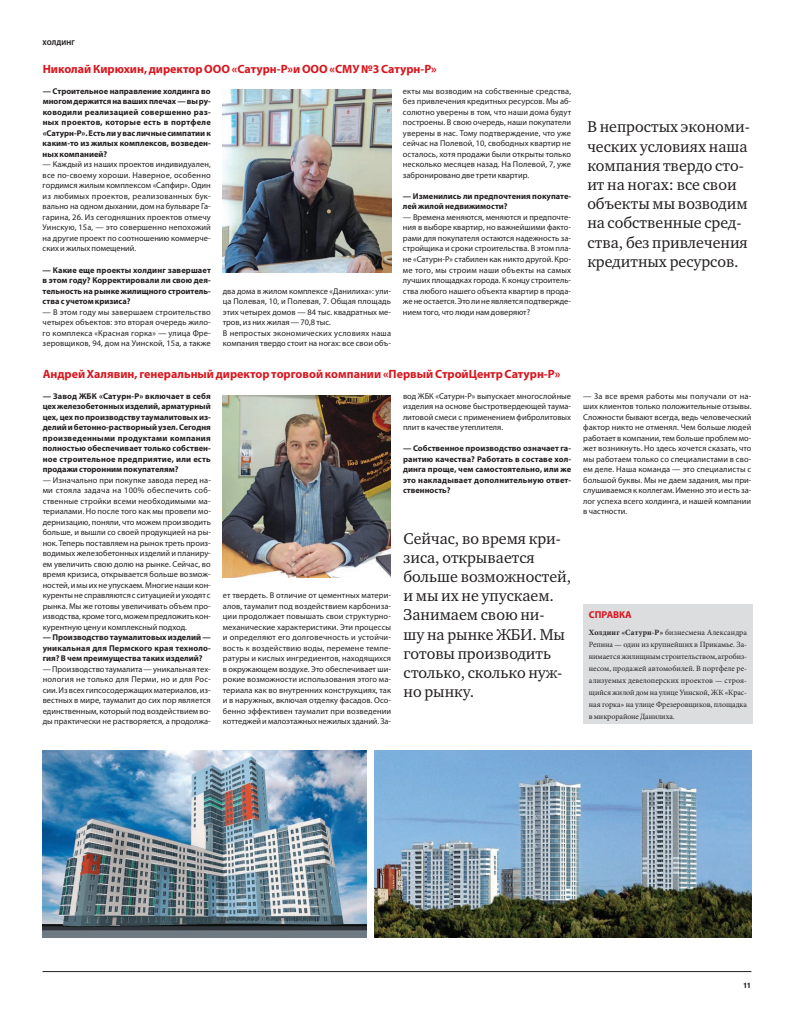
<style>
.page{position:relative;width:808px;height:1021px;background:#fff}
.page>*{position:absolute;margin:0;border:0;box-sizing:border-box;transform-origin:0 0}
.t1{font:16px/19.2px "Charter ITC";color:#231f20}
.t2{font:700 12px "Myriad Pro";color:#d7171f}
.t3{font:700 10px "Myriad Pro";letter-spacing:-.005em;color:#d7171f}
.t4{font:8.4px/10.5px "Myriad Pro";color:#231f20;text-align:justify}
.t5{font:700 8.4px/10.5px "Myriad Pro";letter-spacing:.005em;color:#231f20;text-align:justify}
.t6{font:8px/11.9px "Minion Pro";letter-spacing:-.01em;color:#231f20;text-align:justify}
.t7{font:900 7.5px "Helios Cond";color:#231f20}
.t8{font:700 7px "Myriad Pro";color:#231f20}
.s1{font-weight:700}
</style>
<div class="page">
<hr style="left:43px;top:971px;width:708px;height:1px;background:#231f20">
<img style="left:223px;top:90px;width:169px;height:182px">
<img style="left:223px;top:395px;width:168px;height:182px">
<img style="left:43px;top:750px;width:323px;height:187px">
<img style="left:375px;top:750px;width:376px;height:187px">
<div style="left:583px;top:604px;width:170px;height:120px;background:#dcdddf"></div>
<p class="t8" style="left:43px;top:38px;width:20px">холдин</p>
<p class="t8" style="left:71px;top:38px;width:5px">г</p>
<h2 class="t2" style="left:43px;top:61px;width:396px">Николай Кирюхин, директор ООО «Сатурн-Р»и ООО «СМУ №3 Сатурн-Р»</h2>
<p class="t5" style="left:43px;top:86px;width:170px">— Строительное направление холдинга во многом держится на ваших плечах — вы ру&shy;ководили реализацией совершенно раз&shy;ных проектов, которые есть в портфеле «Сатурн-Р». Есть ли у вас личные симпатии к каким-то из жилых комплексов, возведен&shy;ных компанией?</p>
<p class="t4" style="left:43px;top:159px;width:170px">— Каждый из наших проектов индивидуален, все по-своему хороши. Наверное, особенно гордимся жилым комплексом «Сапфир». Один из любимых проектов, реализованных бук&shy;вально на одном дыхании, дом на бульваре Га&shy;гарина, 26. Из сегодняшних проектов отмечу Уинскую, 15а, — это совершенно непохожий на другие проект по соотношению коммерче&shy;ских и жилых помещений.</p>
<p class="t5" style="left:43px;top:264px;width:170px">— Какие еще проекты холдинг завершает в этом году? Корректировали ли свою дея&shy;тельность на рынке жилищного строитель&shy;ства с учетом кризиса?</p>
<p class="t4" style="left:43px;top:306px;width:170px">— В этом году мы завершаем строительство четырех объектов: это вторая очередь жило&shy;го комплекса «Красная горка» — улица Фре&shy;зеровщиков, 94, дом на Уинской, 15а, а также</p>
<p class="t4" style="left:403px;top:86px;width:170px">екты мы возводим на собственные средства, без привлечения кредитных ресурсов. Мы аб&shy;солютно уверены в том, что наши дома будут построены. В свою очередь, наши покупатели уверены в нас. Тому подтверждение, что уже сейчас на Полевой, 10, свободных квартир не осталось, хотя продажи были открыты только несколько месяцев назад. На Полевой, 7, уже забронировано две трети квартир.</p>
<p class="t5" style="left:403px;top:191px;width:170px">— Изменились ли предпочтения покупате&shy;лей жилой недвижимости?</p>
<p class="t4" style="left:403px;top:212px;width:170px">— Времена меняются, меняются и предпочте&shy;ния в выборе квартир, но важнейшими факто&shy;рами для покупателя остаются надежность за&shy;стройщика и сроки строительства. В этом пла&shy;не «Сатурн-Р» стабилен как никто другой. Кро&shy;ме того, мы строим наши объекты на самых лучших площадках города. К концу строитель&shy;ства любого нашего объекта квартир в прода&shy;же не остается. Это ли не является подтвержде&shy;нием того, что люди нам доверяют?</p>
<p class="t4" style="left:223px;top:285px;width:170px;text-align:left">два дома в жилом комплексе «Данилиха»: ули&shy;ца Полевая, 10, и Полевая, 7. Общая площадь этих четырех домов — 84 тыс. квадратных ме&shy;тров, из них жилая — 70,8 тыс.<br>В непростых экономических условиях наша компания твердо стоит на ногах: все свои объ-</p>
<h2 class="t2" style="left:43px;top:365px;width:519px">Андрей Халявин, генеральный директор торговой компании «Первый СтройЦентр Сатурн-Р»</h2>
<p class="t5" style="left:43px;top:390px;width:170px">— Завод ЖБ К «Сатурн-Р» включает в себя цех железобетонных изделий, арматурный цех, цех по производству таумалитовых из&shy;делий и бетонно-растворный узел. Сегодня произведенными продуктами компания полностью обеспечивает только собствен&shy;ное строительное предприятие, или есть продажи сторонним покупателям?</p>
<p class="t4" style="left:43px;top:474px;width:170px">— Изначально при покупке завода перед на&shy;ми стояла задача на 100% обеспечить соб&shy;ственные стройки всеми необходимыми ма&shy;териалами. Но после того как мы провели мо&shy;дернизацию, поняли, что можем производить больше, и вышли со своей продукцией на ры&shy;нок. Теперь поставляем на рынок треть произ&shy;водимых железобетонных изделий и планиру&shy;ем увеличить свою долю на рынке. Сейчас, во время кризиса, открывается больше возмож&shy;ностей, и мы их не упускаем. Многие наши кон&shy;куренты не справляются с ситуацией и уходят с рынка. Мы же готовы увеличивать объем про&shy;изводства, кроме того, можем предложить кон&shy;курентную цену и комплексный подход.</p>
<p class="t5" style="left:43px;top:632px;width:170px">— Производство таумалитовых изделий — уникальная для Пермского края техноло&shy;гия? В чем преимущества таких изделий?</p>
<p class="t4" style="left:43px;top:663px;width:170px">— Производство таумалита — уникальная тех&shy;нология не только для Перми, но и для Рос&shy;сии. Из всех гипсосодержащих материалов, из&shy;вестных в мире, таумалит до сих пор является единственным, который под воздействием во&shy;ды практически не растворяется, а продолжа-</p>
<p class="t4" style="left:403px;top:390px;width:170px">вод ЖБК «Сатурн-Р» выпускает многослойные изделия на основе быстротвердеющей таума&shy;литовой смеси с применением фибролитовых плит в качестве утеплителя.</p>
<p class="t5" style="left:403px;top:443px;width:170px">— Собственное производство означает га&shy;рантию качества? Работать в составе хол&shy;динга проще, чем самостоятельно, или же это накладывает дополнительную ответ&shy;ственность?</p>
<h1 class="t1" style="left:404px;top:528px;width:169px">Сейчас, во время кри&shy;зиса, открывается больше возможностей, и мы их не упускаем.<br>Занимаем свою ни-<br>шу на рынке ЖБИ. Мы готовы производить столько, сколько нуж&shy;но рынку.</h1>
<p class="t4" style="left:223px;top:590px;width:170px">ет твердеть. В отличие от цементных матери&shy;алов, таумалит под воздействием карбониза&shy;ции продолжает повышать свои структурно&shy;механические характеристики. Эти процессы и определяют его долговечность и устойчи&shy;вость к воздействию воды, перемене темпе&shy;ратуры и кислых ингредиентов, находящихся в окружающем воздухе. Это обеспечивает ши&shy;рокие возможности использования этого ма&shy;териала как во внутренних конструкциях, так и в наружных, включая отделку фасадов. Осо&shy;бенно эффективен таумалит при возведении коттеджей и малоэтажных нежилых зданий. За-</p>
<h1 class="t1" style="left:587px;top:117px;width:164px">В непростых экономи&shy;ческих условиях наша компания твердо сто&shy;ит на ногах: все свои объекты мы возводим на собственные сред&shy;ства, без привлечения кредитных ресурсов.</h1>
<p class="t4" style="left:583px;top:390px;width:170px">— За все время работы мы получали от на&shy;ших клиентов только положительные отзывы.<br>Сложности бывают всегда, ведь человеческий фактор никто не отменял. Чем больше людей работает в компании, тем больше проблем мо&shy;жет возникнуть. Но здесь хочется сказать, что мы работаем только со специалистами в сво&shy;ем деле. Наша команда — это специалисты с большой буквы. Мы не даем задания, мы при&shy;слушиваемся к коллегам. Именно это и есть за&shy;лог успеха всего холдинга, и нашей компании в частности.</p>
<p class="t3" style="left:589px;top:607px;width:44px">СПРАВКА</p>
<p class="t6" style="left:589px;top:626px;width:160px"><span class="s1">Холдинг «Сатурн-Р»</span> бизнесмена Александра Репина — один из крупнейших в Прикамье. За&shy;нимается жилищным строительством, агробиз&shy;несом, продажей автомобилей. В портфеле ре&shy;ализуемых девелоперских проектов — строя&shy;щийся жилой дом на улице Уинской, ЖК «Крас&shy;ная горка» на улице Фрезеровщиков, площадка в микрорайоне Данилиха.</p>
<p class="t7" style="left:743px;top:980px;width:9px">11</p>
</div>
